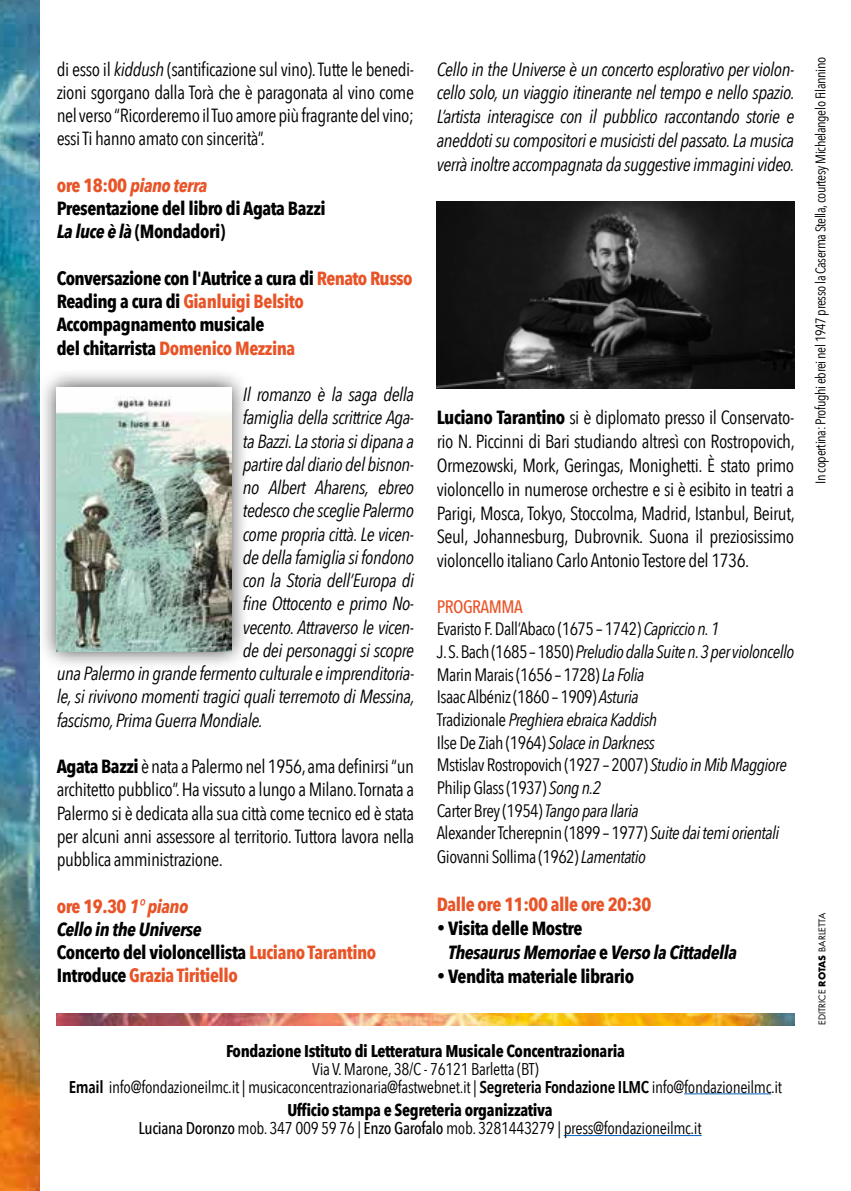
<style>
.page{position:relative;width:851px;height:1191px;background:#fff}
.page>*{position:absolute;margin:0;border:0;box-sizing:border-box;transform-origin:0 0}
.t1{font:19px/23.2px "Avenir Next Condensed";letter-spacing:-.025em;color:#000;text-align:justify}
.t2{font:italic 19px/23.8px "Avenir Next Condensed";letter-spacing:-.025em;color:#000;text-align:justify}
.t3{font:700 19px/23.2px "Avenir Next Condensed";letter-spacing:-.025em;color:#000}
.t4{font:700 19px/23.2px "Avenir Next Condensed";letter-spacing:-.025em;color:#e85427}
.t5{font:italic 700 19px/23.8px "Avenir Next Condensed";letter-spacing:-.025em;color:#000}
.t6{font:18px/22.8px "Avenir Next Condensed";letter-spacing:-.03em;color:#000}
.t7{font:17px/18px "Avenir Next Condensed";letter-spacing:-.02em;color:#000;text-align:center}
.t8{font:700 17px "Avenir Next Condensed";letter-spacing:-.02em;color:#000}
.t9{font:14px "Avenir Next Condensed";letter-spacing:-.03em;color:#000}
.t10{font:9px "Futura";color:#000}
.s1{font-style:italic}
.s2{color:#e85427}
.s3{font-style:italic;color:#e85427}
.s4{font-weight:700}
.s5{font-style:italic;color:#000}
.s6{color:#000}
.s7{font-weight:500;color:#e85427}
.s8{font-style:normal}
.s9{font-weight:600}
.s10{font-weight:500}
</style>
<div class="page">
<img style="left:0;top:0;width:40px;height:1191px">
<hr style="left:684px;top:1093px;width:87px;height:1px;background:#0563c1">
<hr style="left:563px;top:1135px;width:138px;height:1px;background:#0563c1">
<div style="left:38px;top:368px;width:212px;height:302px;background:#000;opacity:.75"></div>
<img style="left:57px;top:387px;width:174px;height:264px">
<img style="left:437px;top:201px;width:357px;height:187px">
<img style="left:56px;top:1013px;width:738px;height:12px">
<p class="t1" style="left:57px;top:57px;width:359px">di esso il <span class="s1">kiddush</span> (santificazione sul vino). Tutte le benedi&shy;zioni sgorgano dalla Torà che è paragonata al vino come nel verso “Ricorderemo il Tuo amore più fragrante del vino; essi Ti hanno amato con sincerità”.</p>
<p class="t3" style="left:57px;top:174px;width:270px"><span class="s2">ore 18:00</span> <span class="s3">piano terra<br></span>Presentazione del libro di Agata Bazzi<br><span class="s1">La luce è là</span> (Mondadori)</p>
<p class="t3" style="left:57px;top:266px;width:357px">Conversazione con l'Autrice a cura di <span class="s2">Renato Russo </span>Reading a cura di <span class="s2">Gianluigi Belsito </span>Accompagnamento musicale<br>del chitarrista <span class="s2">Domenico Mezzina</span></p>
<p class="t2" style="left:243px;top:383px;width:173px">Il romanzo è la saga della</p>
<p class="t2" style="left:243px;top:406px;width:173px">famiglia della scrittrice Aga-</p>
<p class="t2" style="left:243px;top:429px;width:173px">ta Bazzi. La storia si dipana a</p>
<p class="t2" style="left:243px;top:452px;width:173px">partire dal diario del bisnon-</p>
<p class="t2" style="left:243px;top:475px;width:173px">no Albert Aharens, ebreo</p>
<p class="t2" style="left:243px;top:499px;width:173px">tedesco che sceglie Palermo</p>
<p class="t2" style="left:243px;top:522px;width:173px">come propria città. Le vicen-</p>
<p class="t2" style="left:243px;top:545px;width:173px">de della famiglia si fondono</p>
<p class="t2" style="left:243px;top:568px;width:173px">con la Storia dell’Europa di</p>
<p class="t2" style="left:243px;top:592px;width:173px">fine Ottocento e primo No-</p>
<p class="t2" style="left:243px;top:615px;width:173px">vecento. Attraverso le vicen-</p>
<p class="t2" style="left:243px;top:638px;width:173px">de dei personaggi si scopre</p>
<p class="t2" style="left:57px;top:661px;width:359px">una Palermo in grande fermento culturale e imprenditoria-</p>
<p class="t2" style="left:57px;top:685px;width:359px">le, si rivivono momenti tragici quali terremoto di Messina,</p>
<p class="t2" style="left:57px;top:708px;width:207px">fascismo, Prima Guerra Mondiale.</p>
<p class="t1" style="left:57px;top:754px;width:359px"><span class="s4">Agata Bazzi</span> è nata a Palermo nel 1956, ama definirsi “un architetto pubblico”. Ha vissuto a lungo a Milano. Tornata a Palermo si è dedicata alla sua città come tecnico ed è stata per alcuni anni assessore al territorio. Tuttora lavora nella pubblica amministrazione.</p>
<p class="t4" style="left:57px;top:894px;width:321px">ore 19.30 <span class="s1">1° piano<br></span><span class="s5">Cello in the Universe<br></span><span class="s6">Concerto del violoncellista</span> Luciano Tarantino<br><span class="s6">Introduce</span> Grazia Tiritiello</p>
<p class="t2" style="left:437px;top:57px;width:359px">Cello in the Universe è un concerto esplorativo per violon&shy;cello solo, un viaggio itinerante nel tempo e nello spazio.<br>L’artista interagisce con il pubblico raccontando storie e aneddoti su compositori e musicisti del passato. La musica verrà inoltre accompagnata da suggestive immagini video.</p>
<p class="t1" style="left:437px;top:404px;width:359px;line-height:23.8px"><span class="s4">Luciano Tarantino</span> si è diplomato presso il Conservato&shy;rio N. Piccinni di Bari studiando altresì con Rostropovich, Ormezowski, Mork, Geringas, Monighetti. È stato primo violoncello in numerose orchestre e si è esibito in teatri a Parigi, Mosca, Tokyo, Stoccolma, Madrid, Istanbul, Beirut, Seul, Johannesburg, Dubrovnik. Suona il preziosissimo violoncello italiano Carlo Antonio Testore del 1736.</p>
<p class="t6" style="left:437px;top:594px;width:359px"><span class="s7">PROGRAMMA<br></span>Evaristo F. Dall’Abaco (1675 – 1742) <span class="s1">Capriccio n. 1<br></span>J. S. Bach (1685 – 1850) <span class="s1">Preludio dalla Suite n. 3 per violoncello </span>Marin Marais (1656 – 1728) <span class="s1">La Folia<br></span>Isaac Albéniz (1860 – 1909) <span class="s1">Asturia<br></span>Tradizionale <span class="s1">Preghiera ebraica Kaddish<br></span>Ilse De Ziah (1964) <span class="s1">Solace in Darkness<br></span>Mstislav Rostropovich (1927 – 2007) <span class="s1">Studio in Mib Maggiore </span>Philip Glass (1937) <span class="s1">Song n.2<br></span>Carter Brey (1954) <span class="s1">Tango para Ilaria<br></span>Alexander Tcherepnin (1899 – 1977) <span class="s1">Suite dai temi orientali </span>Giovanni Sollima (1962) <span class="s1">Lamentatio</span></p>
<p class="t4" style="left:437px;top:892px;width:216px">Dalle ore 11:00 alle ore 20:30</p>
<p class="t5" style="left:448px;top:916px;width:290px;text-indent:-11px">• <span class="s8">Visita delle Mostre<br></span>Thesaurus Memoriae <span class="s8">e</span> Verso la Cittadella</p>
<p class="t3" style="left:437px;top:964px;width:199px">• Vendita materiale librario</p>
<p class="t8" style="left:226px;top:1040px;width:400px">Fondazione Istituto di Letteratura Musicale Concentrazionaria</p>
<p class="t7" style="left:69px;top:1058px;width:714px">Via V. Marone, 38/C - 76121 Barletta (BT)<br><span class="s9">Email</span> info@fondazioneilmc.it | musicaconcentrazionaria@fastwebnet.it | <span class="s9">Segreteria Fondazione ILMC</span> info@fondazioneilmc.it</p>
<p class="t7" style="left:139px;top:1100px;width:564px"><span class="s4">Ufficio stampa e Segreteria organizzativa<br></span><span class="s10">Luciana Doronzo</span> mob. 347 009 59 76 | <span class="s10">Enzo Garofalo</span> mob. 3281443279 | press@fondazioneilmc.it</p>
<p class="t9" style="left:808px;top:484px;width:428px;rotate:-90deg">In copertina: Profughi ebrei nel 1947 presso la Caserma Stella, courtesy Michelangelo Filannino</p>
<p class="t10" style="left:815px;top:1025px;width:113px;rotate:-90deg">EDITRICE <span class="s4">ROTAS</span> BARLETTA</p>
</div>
